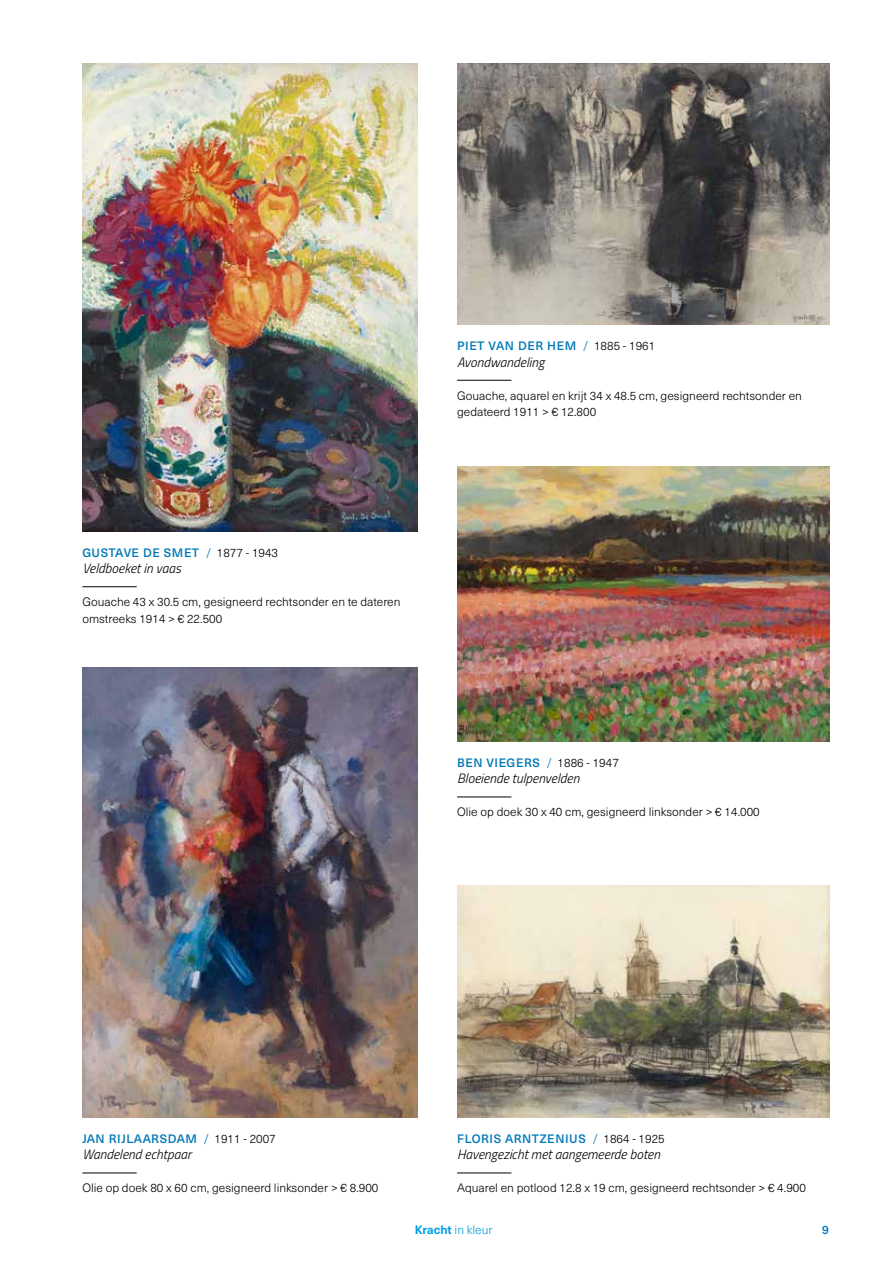
<style>
.page{position:relative;width:893px;height:1263px;background:#fff}
.page>*{position:absolute;margin:0;border:0;box-sizing:border-box;transform-origin:0 0}
.t1{font:italic 300 13.5px "Titillium Web";color:#000}
.t2{font:300 12px/16.5px "Neue Haas Unica W1 G";color:#000}
.t3{font:500 12px "Neue Haas Unica W1 G";letter-spacing:.05em;color:#0078b8}
.t4{font:300 12px "Neue Haas Unica W1 G";color:#009ee4}
.s1{font-weight:300}
.s2{font-weight:300;color:#000}
.s3{font-weight:700}
</style>
<div class="page">
<hr style="left:82px;top:586px;width:55px;height:1px;background:#000">
<hr style="left:82px;top:1172px;width:55px;height:1px;background:#000">
<hr style="left:457px;top:380px;width:54px;height:1px;background:#000">
<hr style="left:457px;top:1172px;width:54px;height:1px;background:#000">
<img style="left:82px;top:64px;width:335px;height:467px">
<hr style="left:457px;top:796px;width:54px;height:1px;background:#000">
<img style="left:457px;top:467px;width:372px;height:274px">
<img style="left:457px;top:64px;width:372px;height:261px">
<img style="left:82px;top:667px;width:335px;height:450px">
<img style="left:457px;top:886px;width:372px;height:231px">
<p class="t3" style="left:82px;top:546px;width:197px">GUSTAVE DE SMET <span class="s1">∕</span> <span class="s2">1877 - 1943</span></p>
<p class="t1" style="left:82px;top:563px;width:100px">Veldboeket in vaas</p>
<p class="t2" style="left:82px;top:594px;width:320px">Gouache 43 x 30.5 cm, gesigneerd rechtsonder en te dateren omstreeks 1914 &gt; € 22.500</p>
<p class="t3" style="left:457px;top:339px;width:200px">PIET VAN DER HEM <span class="s1">∕</span> <span class="s2">1885 - 1961</span></p>
<p class="t1" style="left:457px;top:357px;width:89px">Avondwandeling</p>
<p class="t2" style="left:457px;top:388px;width:346px">Gouache, aquarel en krijt 34 x 48.5 cm, gesigneerd rechtsonder en gedateerd 1911 &gt; € 12.800</p>
<p class="t3" style="left:457px;top:756px;width:163px">BEN VIEGERS <span class="s1">∕</span> <span class="s2">1886 - 1947</span></p>
<p class="t1" style="left:457px;top:773px;width:124px">Bloeiende tulpenvelden</p>
<p class="t2" style="left:457px;top:805px;width:304px">Olie op doek 30 x 40 cm, gesigneerd linksonder &gt; € 14.000</p>
<p class="t3" style="left:82px;top:1132px;width:195px">JAN RIJLAARSDAM <span class="s1">∕</span> <span class="s2">1911 - 2007</span></p>
<p class="t1" style="left:82px;top:1149px;width:110px">Wandelend echtpaar</p>
<p class="t2" style="left:82px;top:1181px;width:298px">Olie op doek 80 x 60 cm, gesigneerd linksonder &gt; € 8.900</p>
<p class="t3" style="left:457px;top:1132px;width:209px">FLORIS ARNTZENIUS <span class="s1">∕</span> <span class="s2">1864 - 1925</span></p>
<p class="t1" style="left:457px;top:1149px;width:204px">Havengezicht met aangemeerde boten</p>
<p class="t2" style="left:457px;top:1181px;width:350px">Aquarel en potlood 12.8 x 19 cm, gesigneerd rechtsonder &gt; € 4.900</p>
<p class="t4" style="left:415px;top:1224px;width:79px"><span class="s3">Kracht</span> in kleur</p>
<p class="t3" style="left:822px;top:1223px;width:8px">9</p>
</div>
